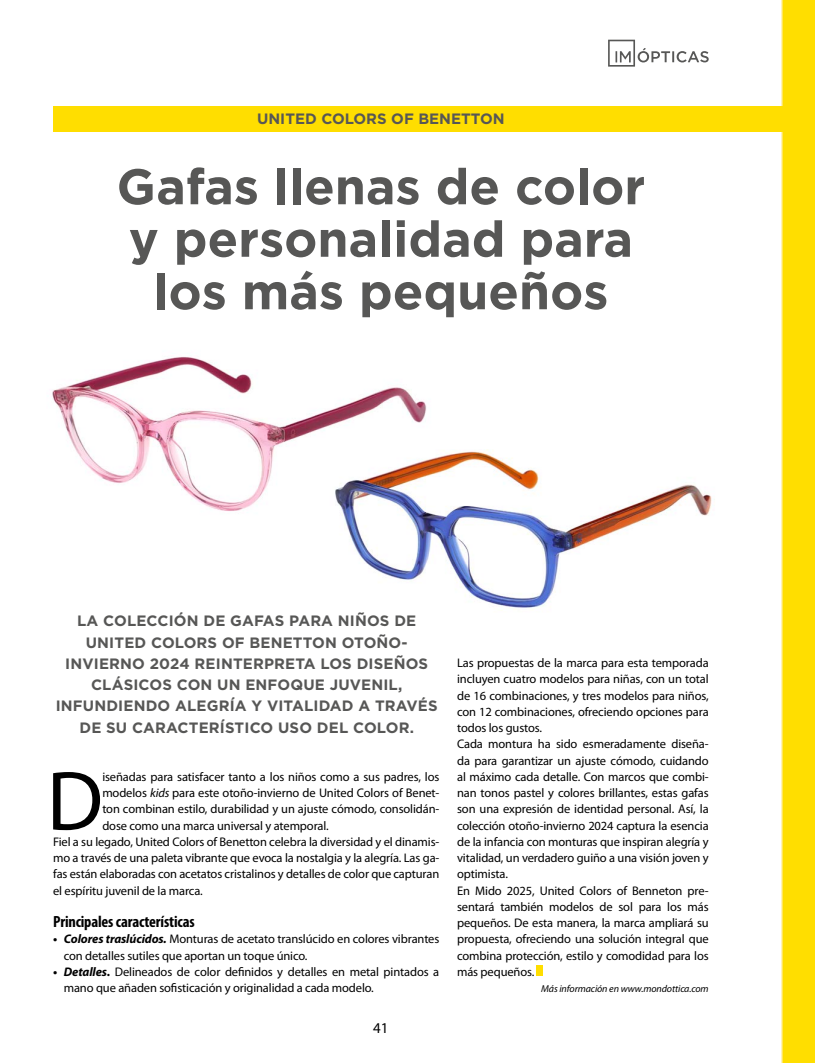
<style>
.page{position:relative;width:815px;height:1063px;background:#fff}
.page>*{position:absolute;margin:0;border:0;box-sizing:border-box;transform-origin:0 0}
.t1{font:84.88px "Myriad Pro";color:#000}
.t2{font:700 50px/52.5px "Gotham";color:#575756;text-align:center}
.t3{font:700 condensed 16.25px "Myriad Pro";letter-spacing:-.01em;color:#000}
.t4{font:700 15px/21.2px "Gotham";letter-spacing:.01em;color:#575756;text-align:center}
.t5{font:15px "Myriad Pro";color:#000}
.t6{font:12.5px/16.2px "Myriad Pro";letter-spacing:-.01em;color:#000}
.t7{font:italic 10px "Myriad Pro";letter-spacing:-.01em;color:#000}
.s1{font-style:italic}
.s2{font-weight:700;font-style:italic}
.s3{font-weight:700}
</style>
<div class="page">
<svg style="left:608px;top:40px;width:101px;height:27px"></svg>
<div style="left:781px;top:0;width:34px;height:1063px;background:#ffde00"></div>
<img style="left:52px;top:356px;width:375px;height:155px">
<img style="left:321px;top:450px;width:391px;height:160px">
<div style="left:537px;top:966px;width:6px;height:10px;background:#ffde00"></div>
<div style="left:53px;top:106px;width:762px;height:26px;background:#ffde00"></div>
<p class="t4" style="left:257px;top:108px;width:249px">UNITED COLORS OF BENETTON</p>
<h2 class="t2" style="left:117px;top:159px;width:530px">Gafas llenas de color y personalidad para los más pequeños</h2>
<p class="t4" style="left:56px;top:610px;width:383px">LA COLECCIÓN DE GAFAS PARA NIÑOS DE UNITED COLORS OF BENETTON OTOÑO-INVIERNO 2024 REINTERPRETA LOS DISEÑOS CLÁSICOS CON UN ENFOQUE JUVENIL, INFUNDIENDO ALEGRÍA Y VITALIDAD A TRAVÉS DE SU CARACTERÍSTICO USO DEL COLOR.</p>
<h1 class="t1" style="left:47px;top:749px;width:58px">D</h1>
<p class="t6" style="left:102px;top:768px;width:339px">iseñadas para satisfacer tanto a los niños como a sus padres, los</p>
<p class="t6" style="left:102px;top:785px;width:339px">modelos <span class="s1">kids</span> para este otoño-invierno de United Colors of Benet-</p>
<p class="t6" style="left:102px;top:801px;width:339px">ton combinan estilo, durabilidad y un ajuste cómodo, consolidán-</p>
<p class="t6" style="left:102px;top:817px;width:228px">dose como una marca universal y atemporal.</p>
<p class="t6" style="left:53px;top:833px;width:388px">Fiel a su legado, United Colors of Benetton celebra la diversidad y el dinamis-</p>
<p class="t6" style="left:53px;top:850px;width:388px">mo a través de una paleta vibrante que evoca la nostalgia y la alegría. Las ga-</p>
<p class="t6" style="left:53px;top:866px;width:388px">fas están elaboradas con acetatos cristalinos y detalles de color que capturan</p>
<p class="t6" style="left:53px;top:882px;width:151px">el espíritu juvenil de la marca.</p>
<h3 class="t3" style="left:53px;top:912px;width:143px">Principales características</h3>
<p class="t6" style="left:64px;top:931px;width:377px;text-indent:-11px"><span class="s2">• Colores traslúcidos.</span> Monturas de acetato translúcido en colores vibrantes con detalles sutiles que aportan un toque único.</p>
<p class="t6" style="left:64px;top:963px;width:377px;text-indent:-11px"><span class="s2">• Detalles</span><span class="s3">.</span> Delineados de color definidos y detalles en metal pintados a mano que añaden sofisticación y originalidad a cada modelo.</p>
<p class="t5" style="left:373px;top:1019px;width:17px">41</p>
<p class="t6" style="left:457px;top:655px;width:253px">Las propuestas de la marca para esta temporada incluyen cuatro modelos para niñas, con un total de 16 combinaciones, y tres modelos para niños, con 12 combinaciones, ofreciendo opciones para todos los gustos.<br>Cada montura ha sido esmeradamente diseña&shy;da para garantizar un ajuste cómodo, cuidando al máximo cada detalle. Con marcos que combi&shy;nan tonos pastel y colores brillantes, estas gafas son una expresión de identidad personal. Así, la colección otoño-invierno 2024 captura la esencia de la infancia con monturas que inspiran alegría y vitalidad, un verdadero guiño a una visión joven y optimista.<br>En Mido 2025, United Colors of Benneton pre&shy;sentará también modelos de sol para los más pequeños. De esta manera, la marca ampliará su propuesta, ofreciendo una solución integral que combina protección, estilo y comodidad para los más pequeños.</p>
<p class="t7" style="left:541px;top:983px;width:169px">Más información en www.mondottica.com</p>
</div>
